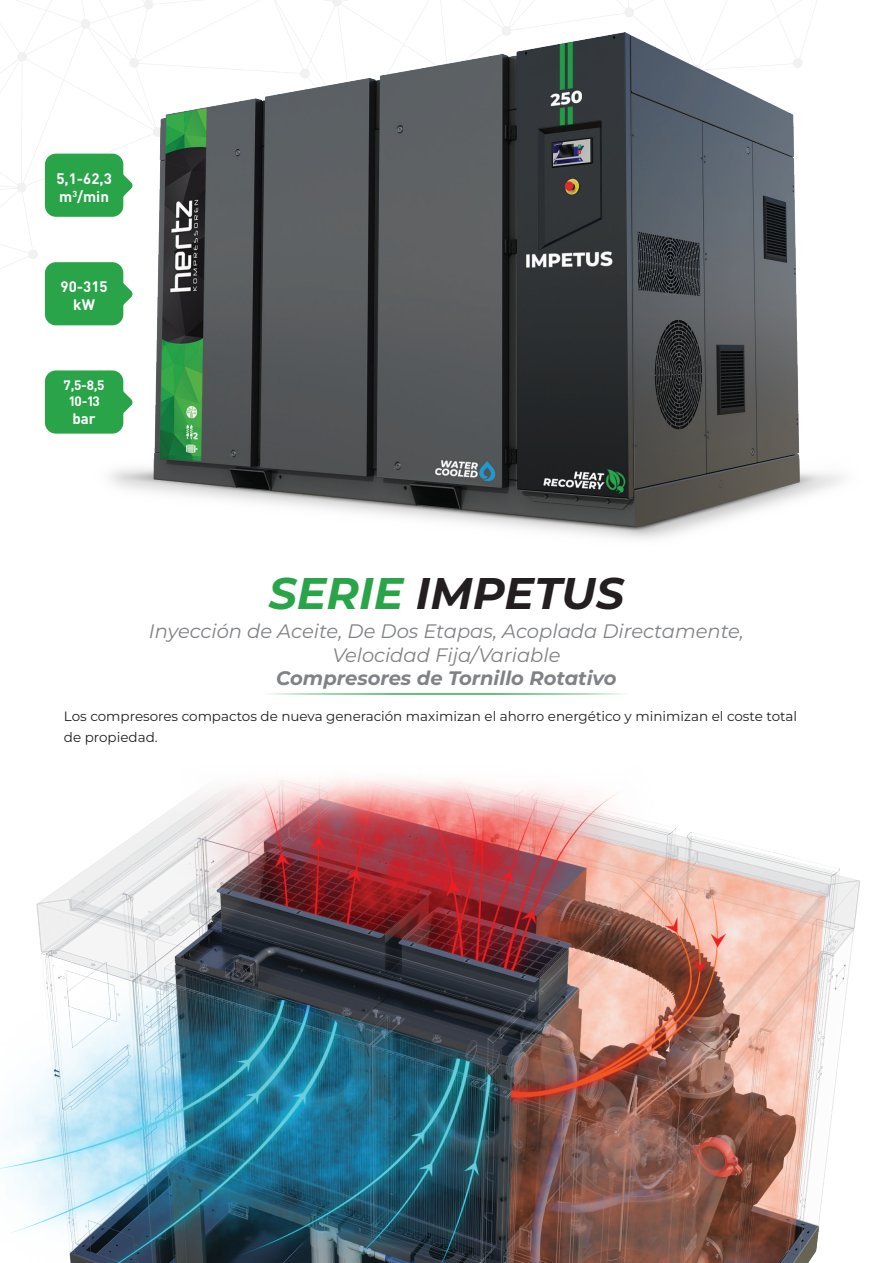
<style>
.page{position:relative;width:893px;height:1263px;background:#fff}
.page>*{position:absolute;margin:0;border:0;box-sizing:border-box;transform-origin:0 0}
.t1{font:italic 700 44.25px "Montserrat";color:#231f20}
.t2{font:italic 100 19.5px/23.4px "Montserrat";color:#808285;text-align:center}
.t3{font:italic 700 19.5px "Montserrat";color:#808285}
.t4{font:700 15px/18px "DIN Pro";color:#fff}
.t5{font:13.5px/21px "Montserrat";color:#231f20}
.t6{font:700 13.5px/16.2px "DIN Pro";color:#fff;text-align:center}
.s1{color:#29a449}
</style>
<div class="page">
<img style="left:61px;top:13px;width:781px;height:526px">
<img style="left:0;top:778px;width:860px;height:485px">
<svg style="left:123px;top:168px;width:10px;height:34px"></svg>
<div style="left:45px;top:154px;width:78px;height:63px;background:#29a449;border-radius:11px"></div>
<svg style="left:123px;top:276px;width:10px;height:35px"></svg>
<div style="left:45px;top:262px;width:78px;height:63px;background:#29a449;border-radius:11px"></div>
<svg style="left:123px;top:385px;width:10px;height:34px"></svg>
<div style="left:45px;top:370px;width:78px;height:64px;background:#29a449;border-radius:11px"></div>
<svg style="left:267px;top:693px;width:359px;height:2px"></svg>
<p class="t4" style="left:56px;top:169px;width:57px">5,1-62,3 m<sup>3</sup>/min</p>
<p class="t4" style="left:61px;top:277px;width:49px;text-align:center">90-315 kW</p>
<p class="t6" style="left:64px;top:376px;width:42px">7,5-8,5<br>10-13</p>
<p class="t4" style="left:73px;top:409px;width:25px">bar</p>
<h1 class="t1" style="left:269px;top:564px;width:357px"><span class="s1">SERIE</span> IMPETUS</h1>
<h2 class="t2" style="left:149px;top:619px;width:597px">Inyección de Aceite, De Dos Etapas, Acoplada Directamente,<br>Velocidad Fija/Variable</h2>
<h2 class="t3" style="left:276px;top:665px;width:342px">Compresores de Tornillo Rotativo</h2>
<p class="t5" style="left:64px;top:705px;width:735px">Los compresores compactos de nueva generación maximizan el ahorro energético y minimizan el coste total de propiedad.</p>
</div>
